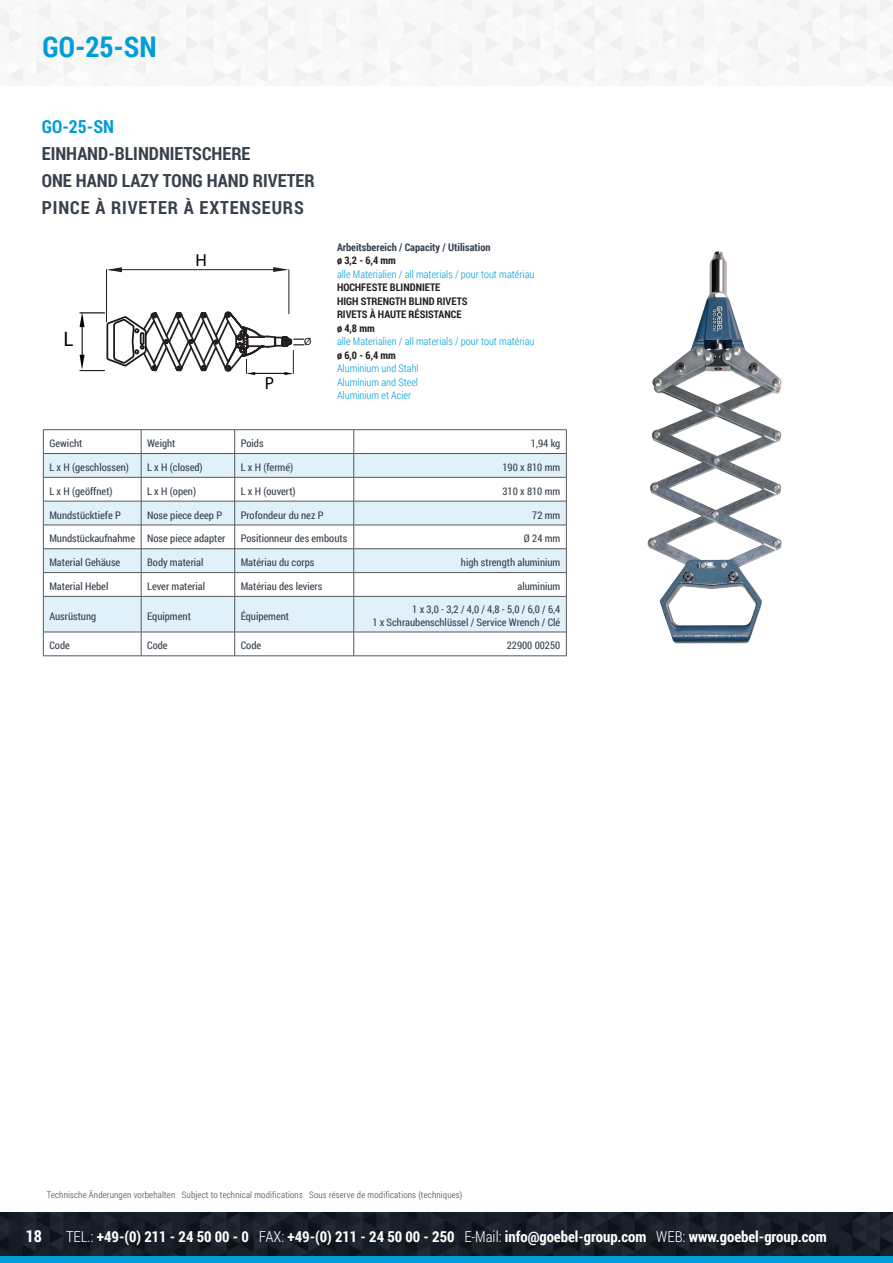
<style>
.page{position:relative;width:893px;height:1263px;background:#fff}
.page>*{position:absolute;margin:0;border:0;box-sizing:border-box;transform-origin:0 0}
.t1{font:700 28.5px "Roboto Condensed";color:#009dd9}
.t2{font:21px "Myriad Pro";color:#000}
.t3{font:700 18px "Roboto Condensed";color:#37414c}
.t4{font:700 18px "Roboto Condensed";letter-spacing:.05em;color:#37414c}
.t5{font:700 18px "Roboto Condensed";color:#009dd9}
.t6{font:17.55px "Myriad Pro";color:#000}
.t7{font:700 16.5px "Roboto Condensed";color:#fff}
.t8{font:700 15px "Roboto Condensed";color:#fff}
.t9{font:10.5px "Roboto Condensed";color:#37414c}
.t10{font:300 10.5px "Roboto Condensed";color:#009dd9}
.t11{font:700 10.5px "Roboto Condensed";color:#231f20}
.t12{font:700 10.5px "Roboto Condensed";color:#37414c}
.t13{font:10.5px "Myriad Pro";color:#000}
.t14{font:300 9px "Roboto Condensed";letter-spacing:.02em;color:#37414c}
.s1{font-weight:300}
</style>
<div class="page">
<div style="left:44px;top:597px;width:522px;height:35px;background:#e1f1fa"></div>
<hr style="left:43px;top:429px;width:98px;height:1px;background:#57585a">
<hr style="left:141px;top:429px;width:94px;height:1px;background:#57585a">
<hr style="left:235px;top:429px;width:119px;height:1px;background:#57585a">
<hr style="left:354px;top:429px;width:213px;height:1px;background:#57585a">
<svg style="left:43px;top:430px;width:524px;height:166px"></svg>
<hr style="left:43px;top:596px;width:98px;height:1px;background:#57585a">
<hr style="left:43px;top:597px;width:1px;height:35px;background:#57585a">
<hr style="left:141px;top:596px;width:94px;height:1px;background:#57585a">
<hr style="left:141px;top:597px;width:1px;height:35px;background:#57585a">
<hr style="left:235px;top:596px;width:119px;height:1px;background:#57585a">
<hr style="left:234px;top:597px;width:1px;height:35px;background:#57585a">
<hr style="left:354px;top:596px;width:213px;height:1px;background:#57585a">
<hr style="left:353px;top:597px;width:1px;height:35px;background:#57585a">
<hr style="left:566px;top:597px;width:1px;height:35px;background:#57585a">
<hr style="left:43px;top:632px;width:98px;height:1px;background:#57585a">
<svg style="left:43px;top:632px;width:1px;height:23px"></svg>
<hr style="left:141px;top:632px;width:94px;height:1px;background:#57585a">
<svg style="left:141px;top:632px;width:1px;height:23px"></svg>
<hr style="left:235px;top:632px;width:119px;height:1px;background:#57585a">
<svg style="left:234px;top:632px;width:1px;height:23px"></svg>
<hr style="left:354px;top:632px;width:213px;height:1px;background:#57585a">
<svg style="left:353px;top:632px;width:1px;height:23px"></svg>
<svg style="left:566px;top:632px;width:1px;height:23px"></svg>
<hr style="left:43px;top:655px;width:98px;height:1px;background:#57585a">
<hr style="left:141px;top:655px;width:94px;height:1px;background:#57585a">
<hr style="left:235px;top:655px;width:119px;height:1px;background:#57585a">
<hr style="left:354px;top:655px;width:213px;height:1px;background:#57585a">
<div style="left:0;top:1255px;width:893px;height:8px;background:#009dd9"></div>
<img style="left:0;top:1213px;width:893px;height:42px">
<hr style="left:110px;top:269px;width:176px;height:1px;background:#231f20">
<hr style="left:106px;top:270px;width:1px;height:52px;background:#231f20">
<hr style="left:288px;top:270px;width:1px;height:44px;background:#231f20">
<svg style="left:273px;top:267px;width:15px;height:5px"></svg>
<svg style="left:107px;top:267px;width:15px;height:5px"></svg>
<svg style="left:80px;top:310px;width:224px;height:65px"></svg>
<hr style="left:82px;top:323px;width:1px;height:32px;background:#000">
<img style="left:647px;top:251px;width:136px;height:393px">
<p class="t1" style="left:43px;top:27px;width:116px">GO-25-SN</p>
<p class="t5" style="left:42px;top:114px;width:74px">GO-25-SN</p>
<p class="t3" style="left:42px;top:141px;width:210px">EINHAND-BLINDNIETSCHERE</p>
<p class="t3" style="left:42px;top:168px;width:274px">ONE HAND LAZY TONG HAND RIVETER</p>
<p class="t4" style="left:42px;top:195px;width:263px">PINCE À RIVETER À EXTENSEURS</p>
<p class="t2" style="left:63px;top:326px;width:11px">L</p>
<p class="t6" style="left:195px;top:249px;width:13px">H</p>
<p class="t6" style="left:265px;top:372px;width:11px">P</p>
<p class="t13" style="left:304px;top:335px;width:9px">Ø</p>
<p class="t12" style="left:337px;top:240px;width:155px">Arbeitsbereich / Capacity / Utilisation</p>
<p class="t11" style="left:337px;top:253px;width:60px">ø 3,2 - 6,4 mm</p>
<p class="t10" style="left:337px;top:267px;width:199px">alle Materialien / all materials / pour tout matériau</p>
<p class="t11" style="left:337px;top:280px;width:105px">HOCHFESTE BLINDNIETE</p>
<p class="t11" style="left:337px;top:294px;width:132px">HIGH STRENGTH BLIND RIVETS</p>
<p class="t11" style="left:337px;top:307px;width:126px">RIVETS À HAUTE RÉSISTANCE</p>
<p class="t11" style="left:337px;top:321px;width:39px">ø 4,8 mm</p>
<p class="t10" style="left:337px;top:334px;width:199px">alle Materialien / all materials / pour tout matériau</p>
<p class="t11" style="left:337px;top:348px;width:60px">ø 6,0 - 6,4 mm</p>
<p class="t10" style="left:337px;top:361px;width:83px">Aluminium und Stahl</p>
<p class="t10" style="left:337px;top:375px;width:83px">Aluminium and Steel</p>
<p class="t10" style="left:337px;top:388px;width:76px">Aluminium et Acier</p>
<p class="t9" style="left:49px;top:436px;width:35px">Gewicht</p>
<p class="t9" style="left:147px;top:436px;width:30px">Weight</p>
<p class="t9" style="left:241px;top:436px;width:24px">Poids</p>
<p class="t9" style="left:531px;top:436px;width:31px">1,94 kg</p>
<p class="t9" style="left:49px;top:460px;width:81px">L x H (geschlossen)</p>
<p class="t9" style="left:147px;top:460px;width:57px">L x H (closed)</p>
<p class="t9" style="left:241px;top:460px;width:54px">L x H (fermé)</p>
<p class="t9" style="left:502px;top:460px;width:59px">190 x 810 mm</p>
<p class="t9" style="left:49px;top:484px;width:65px">L x H (geöffnet)</p>
<p class="t9" style="left:147px;top:484px;width:50px">L x H (open)</p>
<p class="t9" style="left:241px;top:484px;width:57px">L x H (ouvert)</p>
<p class="t9" style="left:502px;top:484px;width:59px">310 x 810 mm</p>
<p class="t9" style="left:49px;top:507px;width:73px">Mundstücktiefe P</p>
<p class="t9" style="left:147px;top:507px;width:76px">Nose piece deep P</p>
<p class="t9" style="left:241px;top:507px;width:84px">Profondeur du nez P</p>
<p class="t9" style="left:532px;top:507px;width:30px">72 mm</p>
<p class="t9" style="left:49px;top:531px;width:87px">Mundstückaufnahme</p>
<p class="t9" style="left:147px;top:531px;width:80px">Nose piece adapter</p>
<p class="t9" style="left:241px;top:531px;width:108px">Positionneur des embouts</p>
<p class="t9" style="left:524px;top:531px;width:38px">Ø 24 mm</p>
<p class="t9" style="left:49px;top:555px;width:73px">Material Gehäuse</p>
<p class="t9" style="left:147px;top:555px;width:58px">Body material</p>
<p class="t9" style="left:241px;top:555px;width:75px">Matériau du corps</p>
<p class="t9" style="left:461px;top:555px;width:101px">high strength aluminium</p>
<p class="t9" style="left:49px;top:579px;width:61px">Material Hebel</p>
<p class="t9" style="left:147px;top:579px;width:59px">Lever material</p>
<p class="t9" style="left:241px;top:579px;width:83px">Matériau des leviers</p>
<p class="t9" style="left:517px;top:579px;width:44px">aluminium</p>
<p class="t9" style="left:49px;top:609px;width:48px">Ausrüstung</p>
<p class="t9" style="left:147px;top:609px;width:45px">Equipment</p>
<p class="t9" style="left:241px;top:609px;width:50px">Équipement</p>
<p class="t9" style="left:412px;top:602px;width:150px">1 x 3,0 - 3,2 / 4,0 / 4,8 - 5,0 / 6,0 / 6,4</p>
<p class="t9" style="left:372px;top:615px;width:190px">1 x Schraubenschlüssel / Service Wrench / Clé</p>
<p class="t9" style="left:49px;top:638px;width:22px">Code</p>
<p class="t9" style="left:147px;top:638px;width:22px">Code</p>
<p class="t9" style="left:241px;top:638px;width:22px">Code</p>
<p class="t9" style="left:507px;top:638px;width:55px">22900 00250</p>
<p class="t14" style="left:47px;top:1188px;width:417px">Technische Änderungen vorbehalten Subject to technical modifications Sous réserve de modifications (techniques)</p>
<h3 class="t7" style="left:26px;top:1225px;width:18px">18</h3>
<h3 class="t8" style="left:66px;top:1226px;width:762px"><span class="s1">TEL.:</span> +49-(0) 211 - 24 50 00 - 0 <span class="s1">FAX:</span> +49-(0) 211 - 24 50 00 - 250 <span class="s1">E-Mail:</span> info@goebel-group.com <span class="s1">WEB:</span> www.goebel-group.com</h3>
</div>
